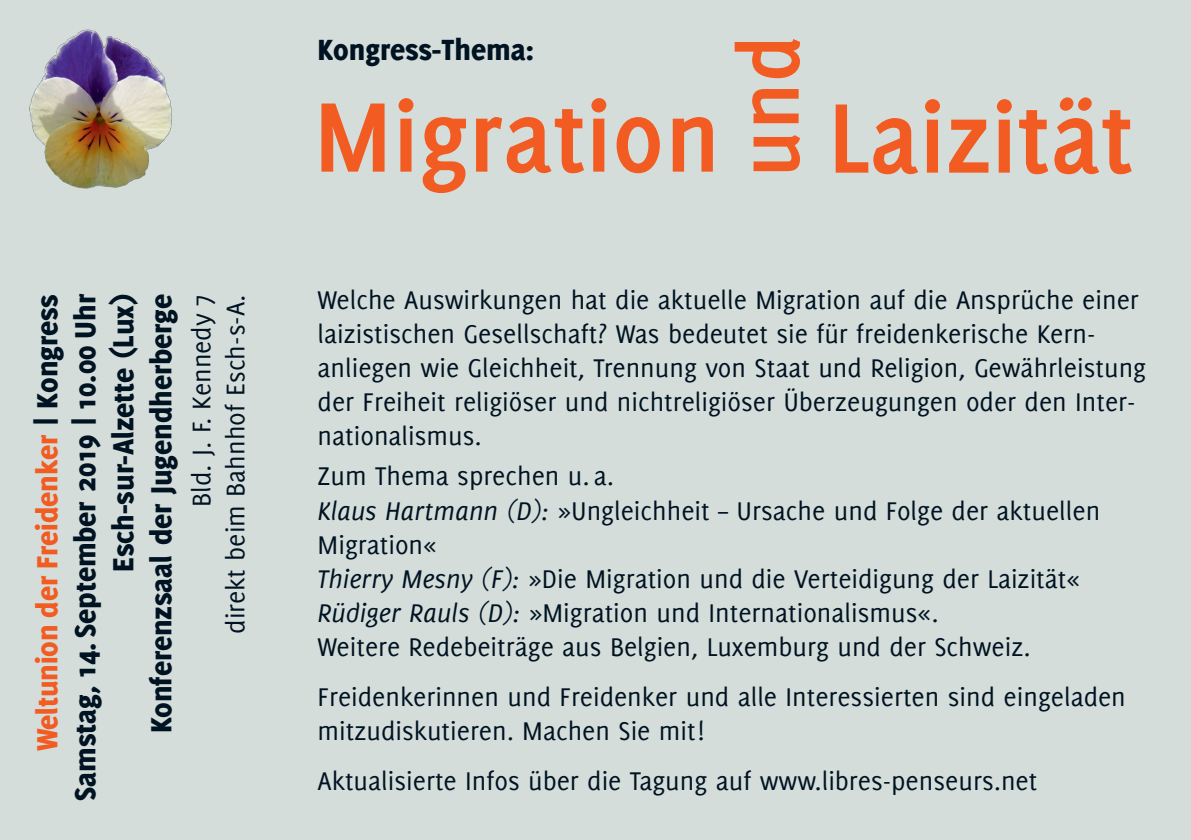
<style>
.page{position:relative;width:1191px;height:840px;background:#fff}
.page>*{position:absolute;margin:0;border:0;box-sizing:border-box;transform-origin:0 0}
.t1{font:700 108px "Delicious";color:#f25b21}
.t2{font:700 92px "Delicious";color:#f25b21}
.t3{font:800 32px/38px "Delicious";color:#001322;text-align:right}
.t4{font:28px/34px "Delicious";color:#001322}
.s1{color:#f25b21}
.s2{font-style:italic}
</style>
<div class="page">
<div style="left:0;top:0;width:1191px;height:839px;background:#d4ddda"></div>
<img style="left:29px;top:29px;width:143px;height:160px">
<p class="t3" style="left:27px;top:800px;width:507px;rotate:-90deg"><span class="s1">Weltunion der Freidenker</span> | Kongress Samstag, 14. September 2019 | 10.00 Uhr Esch-sur-Alzette (Lux)<br>Konferenzsaal der Jugendherberge</p>
<p class="t4" style="left:184px;top:633px;width:340px;text-align:right;rotate:-90deg">Bld. J. F. Kennedy 7<br>direkt beim Bahnhof Esch-s-A.</p>
<p class="t3" style="left:317px;top:30px;width:218px">Kongress-Thema:</p>
<h1 class="t1" style="left:313px;top:74px;width:409px">Migration</h1>
<h2 class="t2" style="left:716px;top:178px;width:144px;rotate:-90deg">und</h2>
<h1 class="t1" style="left:828px;top:75px;width:307px">Laizität</h1>
<p class="t4" style="left:317px;top:282px;width:830px">Welche Auswirkungen hat die aktuelle Migration auf die Ansprüche einer laizistischen Gesellschaft? Was bedeutet sie für freidenkerische Kern&shy;anliegen wie Gleichheit, Trennung von Staat und Religion, Gewährleistung der Freiheit religiöser und nichtreligiöser Überzeugungen oder den Inter&shy;nationalismus.</p>
<p class="t4" style="left:317px;top:458px;width:784px">Zum Thema sprechen u. a.<br><span class="s2">Klaus Hartmann (D):</span> »Ungleichheit – Ursache und Folge der aktuellen Migration«<br><span class="s2">Thierry Mesny (F):</span> »Die Migration und die Verteidigung der Laizität« <span class="s2">Rüdiger Rauls (D):</span> »Migration und Internationalismus«.<br>Weitere Redebeiträge aus Belgien, Luxemburg und der Schweiz.</p>
<p class="t4" style="left:317px;top:678px;width:809px">Freidenkerinnen und Freidenker und alle Interessierten sind eingeladen mitzudiskutieren. Machen Sie mit!</p>
<p class="t4" style="left:317px;top:762px;width:721px">Aktualisierte Infos über die Tagung auf www.libres-penseurs.net</p>
</div>
